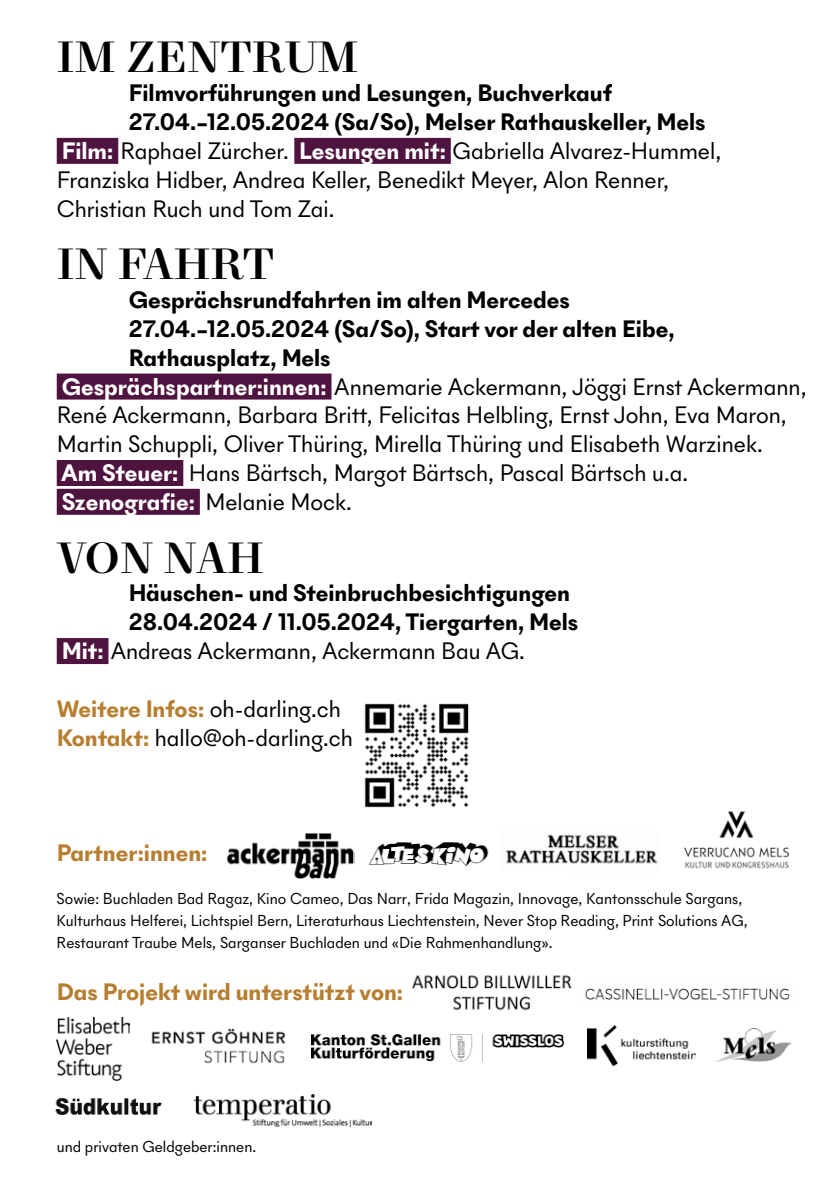
<style>
.page{position:relative;width:840px;height:1191px;background:#fff}
.page>*{position:absolute;margin:0;border:0;box-sizing:border-box;transform-origin:0 0}
.t1{font:700 44px "New Paris Text";color:#000}
.t2{font:24px/28.8px "New Panam Skyline";color:#000}
.t3{font:700 24px "New Panam Skyline";color:#000}
.t4{font:700 24px "New Panam Skyline";color:#b77e30}
.t5{font:700 24px "New Panam Skyline";color:#fff}
.t6{font:16px/22px "New Panam Skyline";color:#000}
.s1{font-weight:700;color:#fff}
.s2{font-weight:400;color:#000}
.s3{font-weight:700;color:#b77e30}
</style>
<div class="page">
<div style="left:57px;top:138px;width:61px;height:26px;background:#4e133e"></div>
<div style="left:294px;top:138px;width:156px;height:26px;background:#4e133e"></div>
<div style="left:57px;top:373px;width:274px;height:26px;background:#4e133e"></div>
<div style="left:57px;top:460px;width:126px;height:26px;background:#4e133e"></div>
<div style="left:57px;top:489px;width:143px;height:26px;background:#4e133e"></div>
<div style="left:57px;top:638px;width:51px;height:26px;background:#4e133e"></div>
<img style="left:364px;top:703px;width:105px;height:104px">
<img style="left:226px;top:833px;width:128px;height:46px">
<img style="left:368px;top:842px;width:121px;height:24px">
<img style="left:505px;top:834px;width:153px;height:30px">
<img style="left:684px;top:811px;width:105px;height:58px">
<img style="left:412px;top:975px;width:160px;height:36px">
<img style="left:585px;top:988px;width:205px;height:12px">
<img style="left:57px;top:1017px;width:72px;height:63px">
<img style="left:151px;top:1028px;width:135px;height:36px">
<img style="left:311px;top:1035px;width:251px;height:26px">
<img style="left:587px;top:1025px;width:108px;height:40px">
<img style="left:717px;top:1028px;width:73px;height:33px">
<img style="left:55px;top:1098px;width:107px;height:17px">
<img style="left:194px;top:1094px;width:177px;height:32px">
<h1 class="t1" style="left:57px;top:32px;width:303px">IM ZENTRUM</h1>
<p class="t3" style="left:129px;top:77px;width:484px">Filmvorführungen und Lesungen, Buchverkauf</p>
<p class="t3" style="left:129px;top:106px;width:578px">27.04.–12.05.2024 (Sa/So), Melser Rathauskeller, Mels</p>
<p class="t2" style="left:62px;top:136px;width:660px"><span class="s1">Film:</span> Raphael Zürcher. <span class="s1">Lesungen mit:</span> Gabriella Alvarez-Hummel,</p>
<p class="t2" style="left:57px;top:165px;width:613px">Franziska Hidber, Andrea Keller, Benedikt Meyer, Alon Renner,</p>
<p class="t2" style="left:57px;top:194px;width:279px">Christian Ruch und Tom Zai.</p>
<h1 class="t1" style="left:57px;top:238px;width:219px">IN FAHRT</h1>
<p class="t3" style="left:129px;top:284px;width:442px">Gesprächsrundfahrten im alten Mercedes</p>
<p class="t3" style="left:129px;top:313px;width:547px">27.04.–12.05.2024 (Sa/So), Start vor der alten Eibe,</p>
<p class="t3" style="left:129px;top:342px;width:203px">Rathausplatz, Mels</p>
<p class="t2" style="left:62px;top:372px;width:746px"><span class="s1">Gesprächspartner:innen:</span> Annemarie Ackermann, Jöggi Ernst Ackermann,</p>
<p class="t2" style="left:57px;top:400px;width:731px">René Ackermann, Barbara Britt, Felicitas Helbling, Ernst John, Eva Maron,</p>
<p class="t2" style="left:57px;top:429px;width:707px">Martin Schuppli, Oliver Thüring, Mirella Thüring und Elisabeth Warzinek.</p>
<p class="t2" style="left:61px;top:458px;width:628px"><span class="s1">Am Steuer:</span> Hans Bärtsch, Margot Bärtsch, Pascal Bärtsch u.a.</p>
<p class="t5" style="left:62px;top:486px;width:291px">Szenografie: <span class="s2">Melanie Mock.</span></p>
<h1 class="t1" style="left:57px;top:532px;width:209px">VON NAH</h1>
<p class="t3" style="left:129px;top:577px;width:442px">Häuschen- und Steinbruchbesichtigungen</p>
<p class="t3" style="left:129px;top:606px;width:450px">28.04.2024 / 11.05.2024, Tiergarten, Mels</p>
<p class="t2" style="left:62px;top:636px;width:464px"><span class="s1">Mit:</span> Andreas Ackermann, Ackermann Bau AG.</p>
<p class="t2" style="left:57px;top:694px;width:297px"><span class="s3">Weitere Infos:</span> oh-darling.ch<br><span class="s3">Kontakt:</span> hallo@oh-darling.ch</p>
<p class="t4" style="left:57px;top:837px;width:152px">Partner:innen:</p>
<p class="t6" style="left:57px;top:887px;width:692px">Sowie: Buchladen Bad Ragaz, Kino Cameo, Das Narr, Frida Magazin, Innovage, Kantonsschule Sargans,<br>Kulturhaus Helferei, Lichtspiel Bern, Literaturhaus Liechtenstein, Never Stop Reading, Print Solutions AG,<br>Restaurant Traube Mels, Sarganser Buchladen und «Die Rahmenhandlung».</p>
<p class="t4" style="left:57px;top:975px;width:348px">Das Projekt wird unterstützt von:</p>
<p class="t6" style="left:57px;top:1135px;width:201px">und privaten Geldgeber:innen.</p>
</div>
